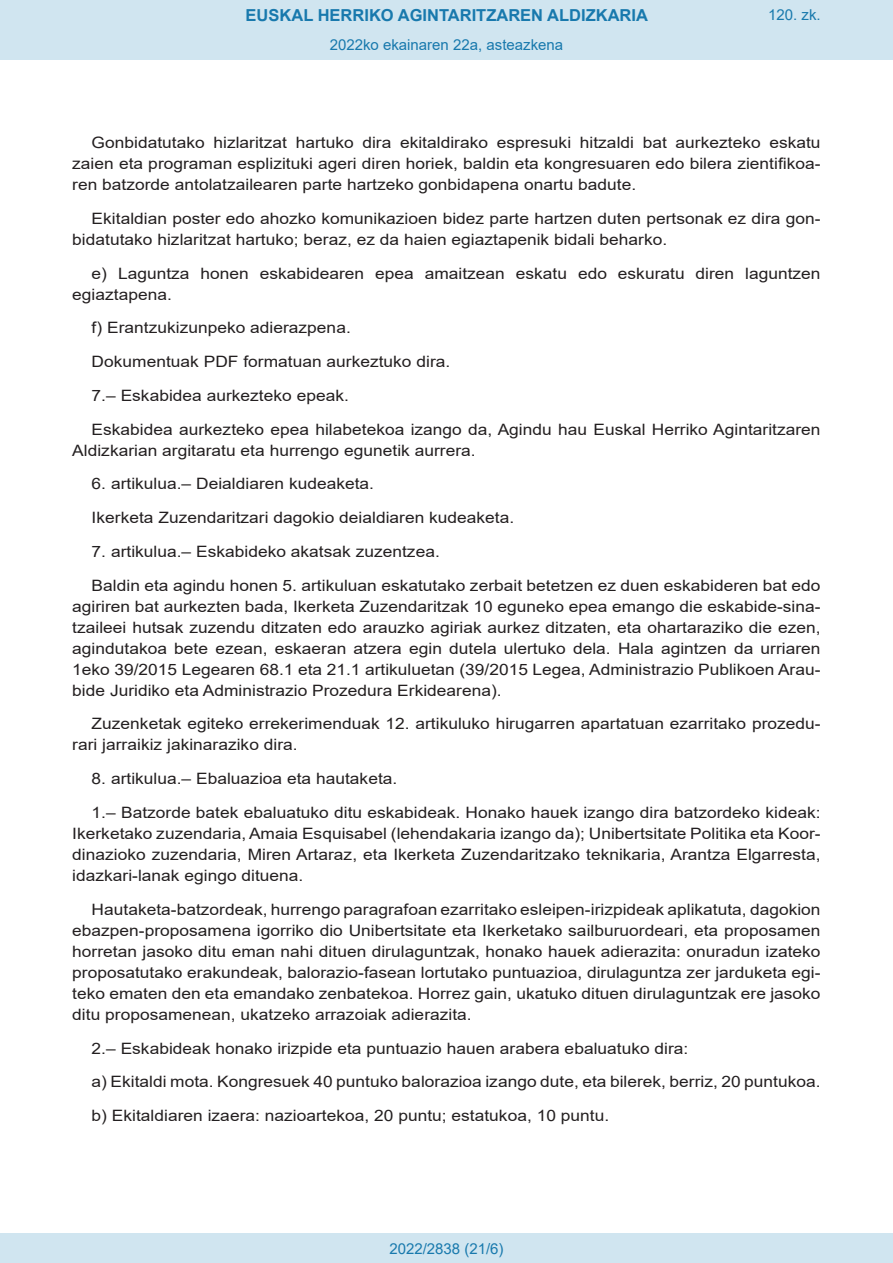
<style>
.page{position:relative;width:893px;height:1263px;background:#fff}
.page>*{position:absolute;margin:0;border:0;box-sizing:border-box;transform-origin:0 0}
.t1{font:700 16.5px "Arial";color:#1879ad}
.BOPVDetalle{font:15.6px/21px "Arial";color:#231f20;text-align:justify;scale:1.11 1}
.Paginacion_Centro{font:15px "Arial";color:#1879ad}
</style>
<div class="page">
<div style="left:0;top:0;width:893px;height:60px;background:#d0e5f0"></div>
<div style="left:0;top:1233px;width:893px;height:30px;background:#d0e5f0"></div>
<p class="t1" style="left:246px;top:3px;width:404px">EUSKAL HERRIKO AGINTARITZAREN ALDIZKARIA</p>
<p class="Paginacion_Centro" style="left:330px;top:35px;width:235px">2022ko ekainaren 22a, asteazkena</p>
<p class="Paginacion_Centro" style="left:768px;top:5px;width:54px">120. zk.</p>
<p class="BOPVDetalle" style="left:72px;top:132px;width:676px;text-indent:19px">Gonbidatutako hizlaritzat hartuko dira ekitaldirako espresuki hitzaldi bat aurkezteko eskatu zaien eta programan esplizituki ageri diren horiek, baldin eta kongresuaren edo bilera zientifikoa&shy;ren batzorde antolatzailearen parte hartzeko gonbidapena onartu badute.</p>
<p class="BOPVDetalle" style="left:72px;top:208px;width:676px;text-indent:19px">Ekitaldian poster edo ahozko komunikazioen bidez parte hartzen duten pertsonak ez dira gon&shy;bidatutako hizlaritzat hartuko; beraz, ez da haien egiaztapenik bidali beharko.</p>
<p class="BOPVDetalle" style="left:72px;top:263px;width:676px;text-indent:19px">e) Laguntza honen eskabidearen epea amaitzean eskatu edo eskuratu diren laguntzen egiaztapena.</p>
<p class="BOPVDetalle" style="left:92px;top:317px;width:235px">f) Erantzukizunpeko adierazpena.</p>
<p class="BOPVDetalle" style="left:92px;top:351px;width:325px">Dokumentuak PDF formatuan aurkeztuko dira.</p>
<p class="BOPVDetalle" style="left:92px;top:385px;width:233px">7.– Eskabidea aurkezteko epeak.</p>
<p class="BOPVDetalle" style="left:72px;top:419px;width:676px;text-indent:19px">Eskabidea aurkezteko epea hilabetekoa izango da, Agindu hau Euskal Herriko Agintaritzaren<br>Aldizkarian argitaratu eta hurrengo egunetik aurrera.</p>
<p class="BOPVDetalle" style="left:92px;top:473px;width:256px">6. artikulua.– Deialdiaren kudeaketa.</p>
<p class="BOPVDetalle" style="left:92px;top:507px;width:382px">Ikerketa Zuzendaritzari dagokio deialdiaren kudeaketa.</p>
<p class="BOPVDetalle" style="left:92px;top:541px;width:315px">7. artikulua.– Eskabideko akatsak zuzentzea.</p>
<p class="BOPVDetalle" style="left:72px;top:575px;width:676px;text-indent:19px">Baldin eta agindu honen 5. artikuluan eskatutako zerbait betetzen ez duen eskabideren bat edo agiriren bat aurkezten bada, Ikerketa Zuzendaritzak 10 eguneko epea emango die eskabide-sina&shy;tzaileei hutsak zuzendu ditzaten edo arauzko agiriak aurkez ditzaten, eta ohartaraziko die ezen, agindutakoa bete ezean, eskaeran atzera egin dutela ulertuko dela. Hala agintzen da urriaren 1eko 39/2015 Legearen 68.1 eta 21.1 artikuluetan (39/2015 Legea, Administrazio Publikoen Arau&shy;bide Juridiko eta Administrazio Prozedura Erkidearena).</p>
<p class="BOPVDetalle" style="left:72px;top:713px;width:676px;text-indent:19px">Zuzenketak egiteko errekerimenduak 12. artikuluko hirugarren apartatuan ezarritako prozedu&shy;rari jarraikiz jakinaraziko dira.</p>
<p class="BOPVDetalle" style="left:92px;top:768px;width:277px">8. artikulua.– Ebaluazioa eta hautaketa.</p>
<p class="BOPVDetalle" style="left:72px;top:802px;width:676px;text-indent:19px">1.– Batzorde batek ebaluatuko ditu eskabideak. Honako hauek izango dira batzordeko kideak:<br>Ikerketako zuzendaria, Amaia Esquisabel (lehendakaria izango da); Unibertsitate Politika eta Koor&shy;dinazioko zuzendaria, Miren Artaraz, eta Ikerketa Zuzendaritzako teknikaria, Arantza Elgarresta, idazkari-lanak egingo dituena.</p>
<p class="BOPVDetalle" style="left:72px;top:899px;width:676px;text-indent:19px">Hautaketa-batzordeak, hurrengo paragrafoan ezarritako esleipen-irizpideak aplikatuta, dagokion ebazpen-proposamena igorriko dio Unibertsitate eta Ikerketako sailburuordeari, eta proposamen horretan jasoko ditu eman nahi dituen dirulaguntzak, honako hauek adierazita: onuradun izateko proposatutako erakundeak, balorazio-fasean lortutako puntuazioa, dirulaguntza zer jarduketa egi&shy;teko ematen den eta emandako zenbatekoa. Horrez gain, ukatuko dituen dirulaguntzak ere jasoko ditu proposamenean, ukatzeko arrazoiak adierazita.</p>
<p class="BOPVDetalle" style="left:92px;top:1037px;width:539px">2.– Eskabideak honako irizpide eta puntuazio hauen arabera ebaluatuko dira:</p>
<p class="BOPVDetalle" style="left:92px;top:1071px;width:658px">a) Ekitaldi mota. Kongresuek 40 puntuko balorazioa izango dute, eta bilerek, berriz, 20 puntukoa.</p>
<p class="BOPVDetalle" style="left:92px;top:1105px;width:468px">b) Ekitaldiaren izaera: nazioartekoa, 20 puntu; estatukoa, 10 puntu.</p>
<p class="Paginacion_Centro" style="left:389px;top:1238px;width:116px">2022/2838 (21/6)</p>
</div>
